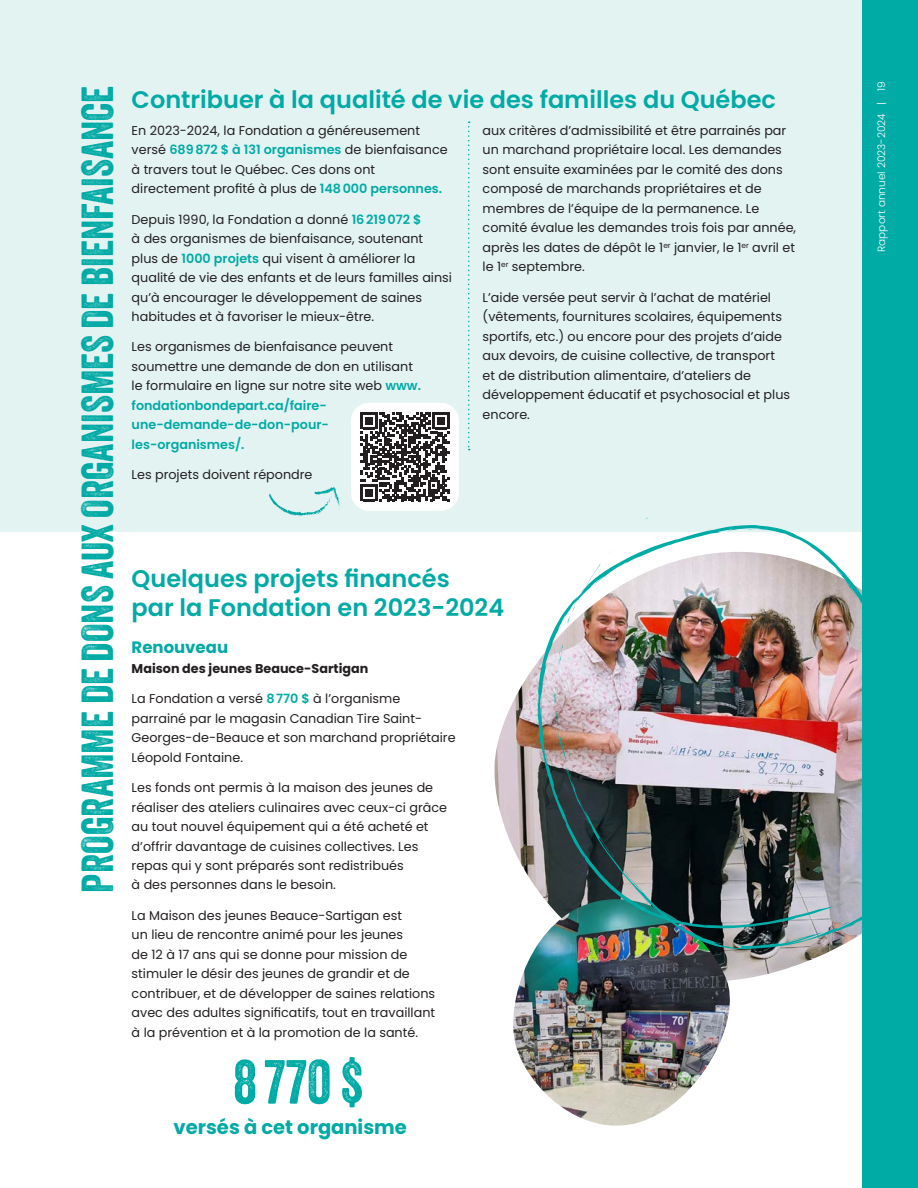
<style>
.page{position:relative;width:918px;height:1188px;background:#fff}
.page>*{position:absolute;margin:0;border:0;box-sizing:border-box;transform-origin:0 0}
.t1{font:60px "Veneer";color:#00aaa5}
.t2{font:43.5px "Veneer";color:#00aaa5}
.t3{font:600 24px/28.8px "Poppins";color:#00aaa5}
.t4{font:700 19.5px "Poppins";color:#00aaa5}
.t5{font:700 16.5px "Poppins";color:#00aaa5}
.t6{font:12.75px/19.5px "Poppins";color:#231f20}
.t7{font:700 12.75px "Poppins";color:#231f20}
.t8{font:300 10.5px "Poppins";color:#fff}
.s1{font-weight:600;color:#00aaa5}
</style>
<div class="page">
<img style="left:494px;top:663px;width:340px;height:316px">
<img style="left:505px;top:899px;width:239px;height:227px">
<div style="left:0;top:0;width:918px;height:532px;background:#e3f3f2"></div>
<div style="left:351px;top:403px;width:108px;height:108px;background:#fff;border-radius:18px"></div>
<svg style="left:361px;top:412px;width:88px;height:89px"></svg>
<svg style="left:468px;top:121px;width:2px;height:329px"></svg>
<svg style="left:269px;top:487px;width:71px;height:29px"></svg>
<img style="left:537px;top:525px;width:325px;height:424px">
<svg style="left:668px;top:544px;width:6px;height:2px"></svg>
<svg style="left:554px;top:686px;width:17px;height:91px;background:#a99591"></svg>
<svg style="left:571px;top:783px;width:22px;height:48px"></svg>
<svg style="left:621px;top:867px;width:28px;height:36px"></svg>
<svg style="left:835px;top:922px;width:18px;height:7px"></svg>
<svg style="left:827px;top:903px;width:18px;height:7px"></svg>
<svg style="left:802px;top:542px;width:8px;height:5px"></svg>
<div style="left:862px;top:0;width:56px;height:1188px;background:#00aaa5"></div>
<h2 class="t2" style="left:71px;top:893px;width:808px;rotate:-90deg">PROGRAMME DE DONS AUX ORGANISMES DE BIENFAISANCE</h2>
<h3 class="t3" style="left:132px;top:85px;width:646px">Contribuer à la qualité de vie des familles du Québec</h3>
<p class="t6" style="left:483px;top:121px;width:315px">aux critères d’admissibilité et être parrainés par un marchand propriétaire local. Les demandes sont ensuite examinées par le comité des dons composé de marchands propriétaires et de membres de l’équipe de la permanence. Le comité évalue les demandes trois fois par année, après les dates de dépôt le 1<sup>er</sup> janvier, le 1<sup>er</sup> avril et le 1<sup>er</sup> septembre.</p>
<p class="t6" style="left:483px;top:288px;width:309px">L’aide versée peut servir à l’achat de matériel (vêtements, fournitures scolaires, équipements sportifs, etc.) ou encore pour des projets d’aide aux devoirs, de cuisine collective, de transport et de distribution alimentaire, d’ateliers de développement éducatif et psychosocial et plus encore.</p>
<p class="t6" style="left:132px;top:121px;width:318px">En 2023-2024, la Fondation a généreusement versé <span class="s1">689872 $ à 131 organismes</span> de bienfaisance à travers tout le Québec. Ces dons ont directement profité à plus de <span class="s1">148000 personnes.</span></p>
<p class="t6" style="left:132px;top:210px;width:322px">Depuis 1990, la Fondation a donné <span class="s1">16219072 $<br></span>à des organismes de bienfaisance, soutenant plus de <span class="s1">1000 projets</span> qui visent à améliorer la qualité de vie des enfants et de leurs familles ainsi qu’à encourager le développement de saines habitudes et à favoriser le mieux-être.</p>
<p class="t6" style="left:132px;top:337px;width:291px">Les organismes de bienfaisance peuvent soumettre une demande de don en utilisant le formulaire en ligne sur notre site web <span class="s1">www. fondationbondepart.ca/faire&shy;une-demande-de-don-pour&shy;les-organismes/.</span></p>
<p class="t6" style="left:132px;top:465px;width:182px">Les projets doivent répondre</p>
<h3 class="t3" style="left:132px;top:564px;width:374px">Quelques projets financés<br>par la Fondation en 2023-2024</h3>
<p class="t5" style="left:132px;top:638px;width:98px">Renouveau</p>
<p class="t7" style="left:132px;top:661px;width:238px">Maison des jeunes Beauce-Sartigan</p>
<p class="t6" style="left:132px;top:689px;width:326px">La Fondation a versé <span class="s1">8770 $</span> à l’organisme parrainé par le magasin Canadian Tire Saint-Georges-de-Beauce et son marchand propriétaire Léopold Fontaine.</p>
<p class="t6" style="left:132px;top:778px;width:317px">Les fonds ont permis à la maison des jeunes de réaliser des ateliers culinaires avec ceux-ci grâce au tout nouvel équipement qui a été acheté et d’offrir davantage de cuisines collectives. Les repas qui y sont préparés sont redistribués<br>à des personnes dans le besoin.</p>
<p class="t6" style="left:132px;top:906px;width:305px">La Maison des jeunes Beauce-Sartigan est<br>un lieu de rencontre animé pour les jeunes<br>de 12 à 17 ans qui se donne pour mission de stimuler le désir des jeunes de grandir et de contribuer, et de développer de saines relations avec des adultes significatifs, tout en travaillant à la prévention et à la promotion de la santé.</p>
<h1 class="t1" style="left:234px;top:1046px;width:131px">8770 $</h1>
<h3 class="t4" style="left:174px;top:1116px;width:235px">versés à cet organisme</h3>
<p class="t8" style="left:876px;top:252px;width:172px;rotate:-90deg">Rapport annuel 2023-2024 | 19</p>
</div>
